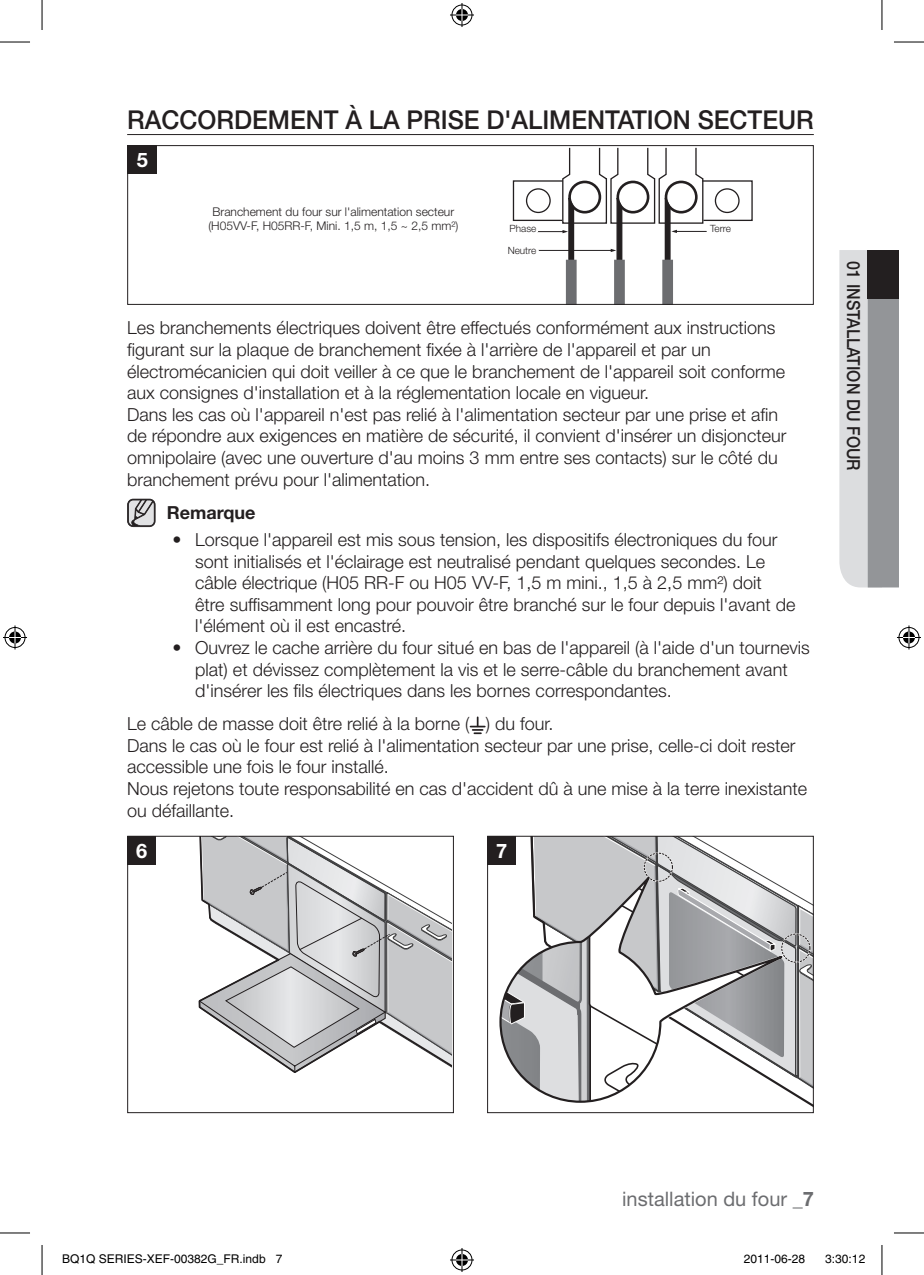
<style>
.page{position:relative;width:924px;height:1275px;background:#fff}
.page>*{position:absolute;margin:0;border:0;box-sizing:border-box;transform-origin:0 0}
.t1{font:500 26px "Helvetica Neue LT Pro";letter-spacing:.17em;color:#231f20;scale:.96 1}
.t2{font:500 26px "Helvetica Neue LT Pro";color:#231f20;scale:.96 1}
.t3{font:20px "Helvetica Neue LT Pro";color:#6c6d70}
.t4{font:700 20px "Helvetica Neue LT Pro";color:#fff}
.t5{font:300 18px/21.6px "Helvetica Neue LT Pro";color:#231f20}
.t6{font:500 18px "Helvetica Neue LT Pro";color:#231f20;scale:.89 1}
.t7{font:700 18px "Helvetica Neue LT Pro";color:#231f20}
.t8{font:300 12px/14.4px "Helvetica Neue LT Pro";color:#231f20;text-align:center}
.t9{font:12px "Helvetica";color:#000}
.t10{font:300 10px "Helvetica Neue LT Pro";color:#231f20}
.s1{font-weight:700}
</style>
<div class="page">
<svg style="left:839px;top:250px;width:59px;height:337px;background:#b9bbbd"></svg>
<div style="left:867px;top:250px;width:31px;height:48px;background:#231f20"></div>
<hr style="left:127px;top:134px;width:686px;height:1px;background:#231f20">
<svg style="left:470px;top:717px;width:14px;height:17px"></svg>
<div style="left:128px;top:146px;width:29px;height:28px;background:#231f20"></div>
<div style="left:127px;top:145px;width:686px;height:160px;border:1px solid #231f20"></div>
<svg style="left:504px;top:146px;width:249px;height:158px"></svg>
<svg style="left:198px;top:838px;width:253px;height:235px"></svg>
<div style="left:127px;top:836px;width:326px;height:277px;border:1px solid #231f20"></div>
<div style="left:128px;top:836px;width:28px;height:28px;background:#231f20"></div>
<div style="left:487px;top:836px;width:28px;height:28px;background:#231f20"></div>
<svg style="left:500px;top:838px;width:311px;height:268px"></svg>
<svg style="left:499px;top:876px;width:284px;height:228px"></svg>
<div style="left:487px;top:836px;width:326px;height:277px;border:1px solid #231f20"></div>
<svg style="left:127px;top:499px;width:28px;height:28px"></svg>
<hr style="left:0;top:42px;width:30px;height:1px;background:#000">
<hr style="left:893px;top:42px;width:30px;height:1px;background:#000">
<hr style="left:0;top:1232px;width:30px;height:1px;background:#000">
<hr style="left:893px;top:1232px;width:30px;height:1px;background:#000">
<hr style="left:42px;top:0;width:1px;height:30px;background:#000">
<hr style="left:42px;top:1245px;width:1px;height:30px;background:#000">
<hr style="left:881px;top:0;width:1px;height:30px;background:#000">
<hr style="left:881px;top:1245px;width:1px;height:30px;background:#000">
<svg style="left:450px;top:3px;width:24px;height:24px"></svg>
<svg style="left:450px;top:1248px;width:24px;height:24px"></svg>
<svg style="left:3px;top:625px;width:24px;height:24px"></svg>
<svg style="left:897px;top:625px;width:23px;height:24px"></svg>
<h1 class="t2" style="left:127px;top:104px;width:324px">RACCORDEMENT À LA PRISE</h1>
<h1 class="t1" style="left:486px;top:104px;width:333px">D'ALIMENTATION SECTEUR</h1>
<p class="t4" style="left:137px;top:147px;width:13px">5</p>
<p class="t8" style="left:208px;top:204px;width:251px">Branchement du four sur l'alimentation secteur (H05VV-F, H05RR-F, Mini. 1,5 m, 1,5 ~ 2,5 mm²)</p>
<p class="t10" style="left:509px;top:222px;width:28px">Phase</p>
<p class="t10" style="left:709px;top:222px;width:22px">Terre</p>
<p class="t10" style="left:507px;top:244px;width:30px">Neutre</p>
<p class="t5" style="left:127px;top:317px;width:660px">Les branchements électriques doivent être effectués conformément aux instructions figurant sur la plaque de branchement fixée à l'arrière de l'appareil et par un électromécanicien qui doit veiller à ce que le branchement de l'appareil soit conforme aux consignes d'installation et à la réglementation locale en vigueur.<br>Dans les cas où l'appareil n'est pas relié à l'alimentation secteur par une prise et afin de répondre aux exigences en matière de sécurité, il convient d'insérer un disjoncteur omnipolaire (avec une ouverture d'au moins 3 mm entre ses contacts) sur le côté du branchement prévu pour l'alimentation.</p>
<p class="t7" style="left:167px;top:501px;width:90px">Remarque</p>
<p class="t5" style="left:195px;top:528px;width:601px;text-indent:-23px"><span class="s1">•</span> Lorsque l'appareil est mis sous tension, les dispositifs électroniques du four sont initialisés et l'éclairage est neutralisé pendant quelques secondes. Le câble électrique (H05 RR-F ou H05 VV-F, 1,5 m mini., 1,5 à 2,5 mm²) doit être suffisamment long pour pouvoir être branché sur le four depuis l'avant de l'élément où il est encastré.</p>
<p class="t5" style="left:195px;top:636px;width:615px;text-indent:-23px"><span class="s1">•</span> Ouvrez le cache arrière du four situé en bas de l'appareil (à l'aide d'un tournevis plat) et dévissez complètement la vis et le serre-câble du branchement avant d'insérer les fils électriques dans les bornes correspondantes.</p>
<p class="t5" style="left:127px;top:712px;width:681px">Le câble de masse doit être relié à la borne ( ) du four.<br>Dans le cas où le four est relié à l'alimentation secteur par une prise, celle-ci doit rester accessible une fois le four installé.<br>Nous rejetons toute responsabilité en cas d'accident dû à une mise à la terre inexistante ou défaillante.</p>
<p class="t4" style="left:136px;top:838px;width:13px">6</p>
<p class="t4" style="left:496px;top:838px;width:13px">7</p>
<p class="t6" style="left:864px;top:261px;width:230px;rotate:90deg">01 INSTALLATION DU FOUR</p>
<p class="t3" style="left:622px;top:1186px;width:193px">installation du four _<span class="s1">7</span></p>
<p class="t9" style="left:62px;top:1251px;width:222px">BQ1Q SERIES-XEF-00382G_FR.indb 7</p>
<p class="t9" style="left:743px;top:1251px;width:63px">2011-06-28</p>
<p class="t9" style="left:824px;top:1251px;width:42px">3:30:12</p>
</div>
